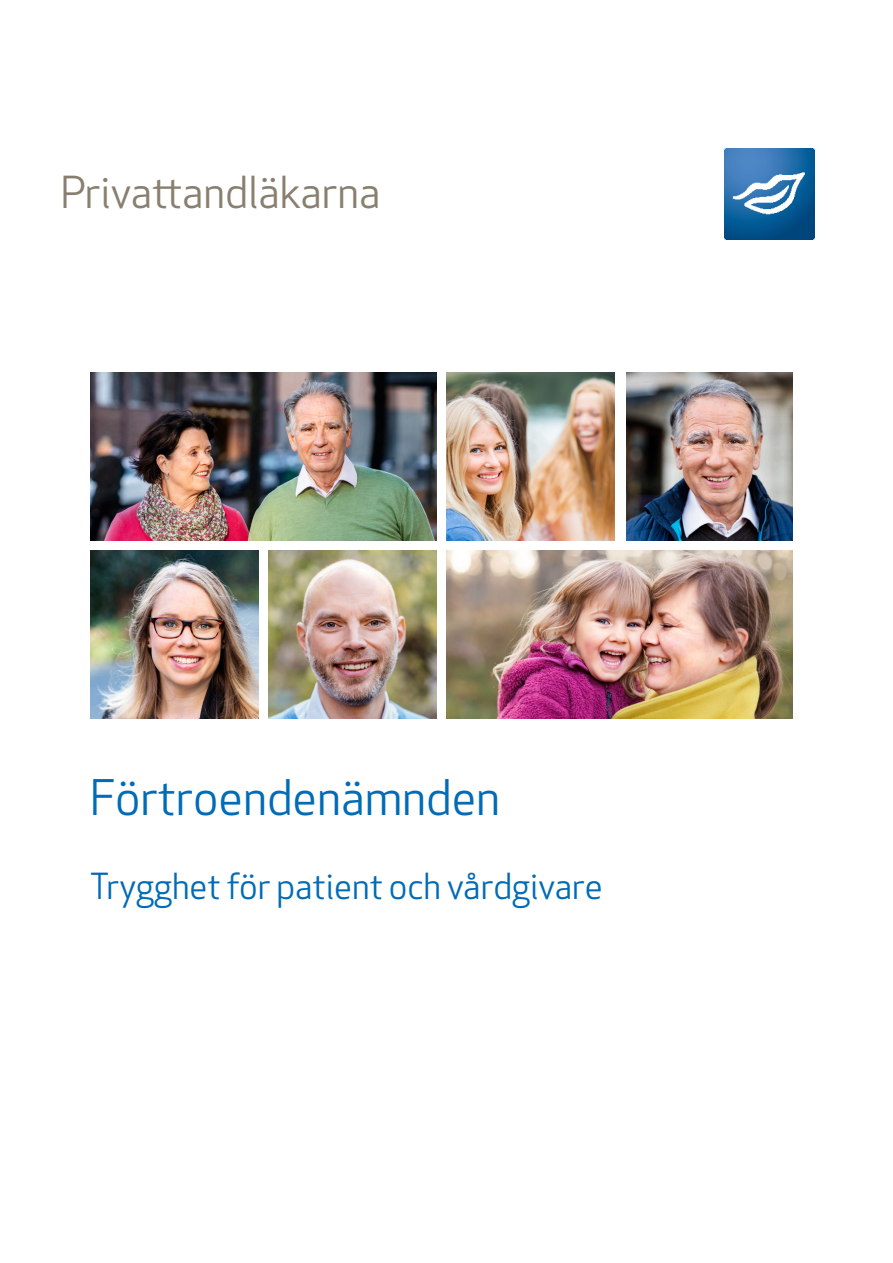
<style>
.page{position:relative;width:893px;height:1263px;background:#fff}
.page>*{position:absolute;margin:0;border:0;box-sizing:border-box;transform-origin:0 0}
.t1{font:47.85px "Apex New";color:#006bb6}
.t2{font:43.05px "Apex New";color:#887f6f}
.t3{font:35.1px "Apex New";color:#006bb6}
</style>
<div class="page">
<img style="left:724px;top:149px;width:90px;height:90px">
<img style="left:268px;top:550px;width:169px;height:168px">
<img style="left:90px;top:550px;width:169px;height:168px">
<img style="left:446px;top:372px;width:169px;height:168px">
<img style="left:446px;top:550px;width:347px;height:168px">
<img style="left:90px;top:372px;width:347px;height:168px">
<img style="left:626px;top:372px;width:167px;height:168px">
<p class="t2" style="left:60px;top:165px;width:322px">Privattandläkarna</p>
<p class="t1" style="left:90px;top:767px;width:412px">Förtroendenämnden</p>
<p class="t3" style="left:90px;top:864px;width:514px">Trygghet för patient och vårdgivare</p>
</div>
